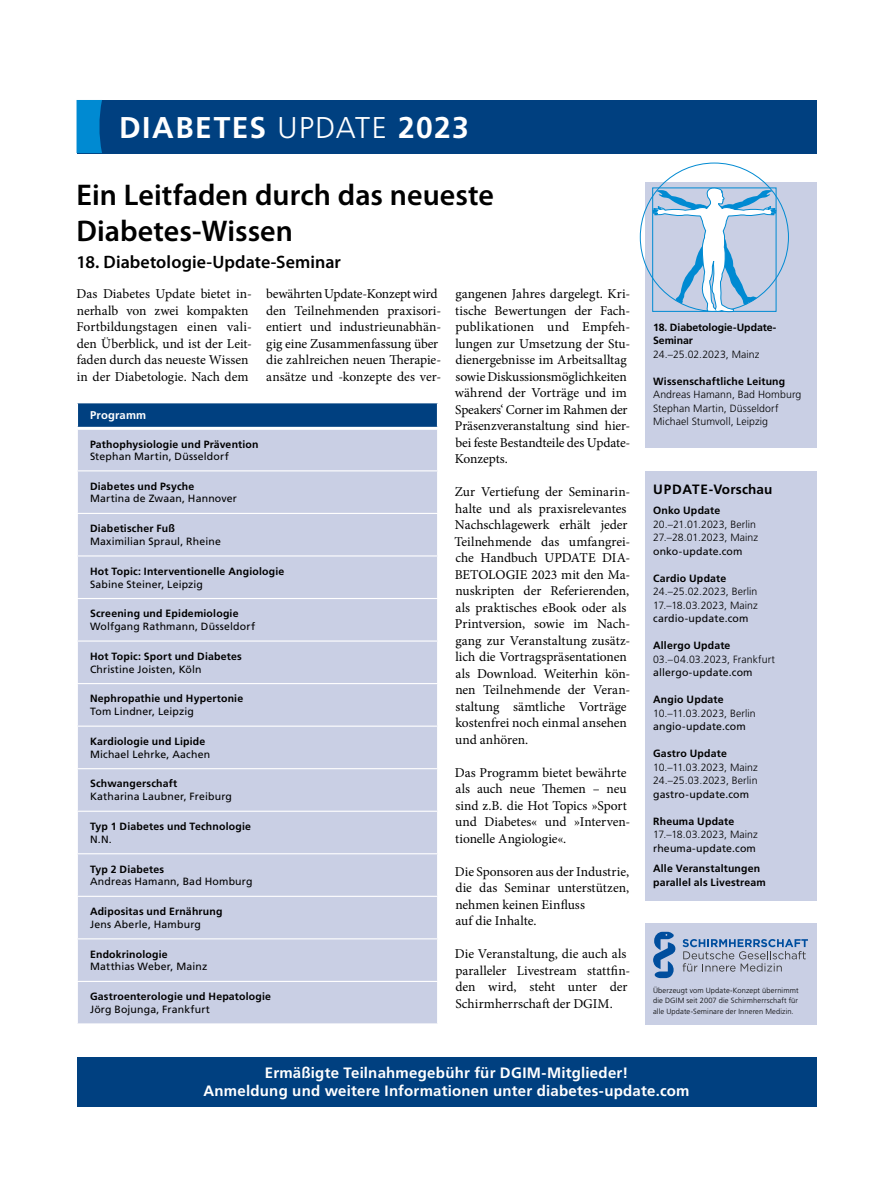
<style>
.page{position:relative;width:893px;height:1187px;background:#fff}
.page>*{position:absolute;margin:0;border:0;box-sizing:border-box;transform-origin:0 0}
.t1{font:600 30px/36px "Myriad Pro";letter-spacing:.005em;color:#000}
.t2{font:700 30px "Frutiger LT Std";letter-spacing:.05em;color:#fff}
.t3{font:600 18px "Myriad Pro";letter-spacing:.005em;color:#000}
.t4{font:700 15px/17.7px "Frutiger LT Std";letter-spacing:.015em;color:#fff;text-align:center}
.t5{font:13.5px/16.5px "Minion Pro";letter-spacing:-.005em;color:#000}
.t6{font:700 13.5px "Frutiger LT Std";letter-spacing:.01em;color:#000}
.t7{font:700 11.25px "Frutiger LT Std";letter-spacing:.015em;color:#fff}
.t8{font:700 10.5px/13.5px "Frutiger LT Std";letter-spacing:.02em;color:#000}
.t9{font:10.5px "Frutiger LT Std";letter-spacing:.015em;color:#000}
.t10{font:300 10.5px/13.5px "Frutiger LT Std";letter-spacing:.005em;color:#000}
.t11{font:700 10.5px/13.5px "Frutiger LT Std";letter-spacing:-.01em;color:#000}
.t12{font:300 7.5px/10.5px "Frutiger LT Std";letter-spacing:.015em;color:#000;text-align:justify}
.s1{font-weight:300}
</style>
<div class="page">
<div style="left:645px;top:182px;width:171px;height:266px;background:#c9cfe4"></div>
<div style="left:645px;top:471px;width:171px;height:429px;background:#c9cfe4"></div>
<div style="left:77px;top:100px;width:739px;height:53px;background:#004080"></div>
<svg style="left:77px;top:100px;width:25px;height:53px"></svg>
<div style="left:77px;top:1057px;width:739px;height:49px;background:#004080"></div>
<div style="left:645px;top:923px;width:171px;height:101px;background:#c9cfe4"></div>
<svg style="left:682px;top:939px;width:126px;height:32px"></svg>
<svg style="left:653px;top:931px;width:23px;height:47px"></svg>
<svg style="left:652px;top:187px;width:124px;height:125px"></svg>
<div style="left:77px;top:403px;width:361px;height:25px;background:#004080"></div>
<div style="left:78px;top:430px;width:359px;height:593px;background:#c9cfe4"></div>
<hr style="left:77px;top:470px;width:361px;height:1px;background:#fff">
<hr style="left:77px;top:513px;width:361px;height:1px;background:#fff">
<hr style="left:77px;top:555px;width:361px;height:1px;background:#fff">
<hr style="left:77px;top:598px;width:361px;height:1px;background:#fff">
<hr style="left:77px;top:640px;width:361px;height:1px;background:#fff">
<hr style="left:77px;top:683px;width:361px;height:1px;background:#fff">
<hr style="left:77px;top:725px;width:361px;height:1px;background:#fff">
<hr style="left:77px;top:768px;width:361px;height:1px;background:#fff">
<hr style="left:77px;top:810px;width:361px;height:1px;background:#fff">
<hr style="left:77px;top:853px;width:361px;height:1px;background:#fff">
<hr style="left:77px;top:895px;width:361px;height:1px;background:#fff">
<hr style="left:77px;top:938px;width:361px;height:1px;background:#fff">
<hr style="left:77px;top:980px;width:361px;height:1px;background:#fff">
<hr style="left:77px;top:427px;width:361px;height:3px;background:#fff">
<svg style="left:77px;top:403px;width:1px;height:24px"></svg>
<svg style="left:437px;top:403px;width:1px;height:24px"></svg>
<h1 class="t2" style="left:119px;top:110px;width:351px">DIABETES <span class="s1">UPDATE</span> 2023</h1>
<h1 class="t1" style="left:77px;top:176px;width:419px">Ein Leitfaden durch das neueste<br>Diabetes-Wissen</h1>
<h2 class="t3" style="left:77px;top:251px;width:266px">18. Diabetologie-Update-Seminar</h2>
<p class="t5" style="left:76px;top:285px;width:177px">Das Diabetes Update bietet in&shy;nerhalb von zwei kompakten<br>Fortbildungstagen einen vali&shy;den Überblick, und ist der Leit&shy;faden durch das neueste Wissen in der Diabetologie. Nach dem</p>
<p class="t5" style="left:266px;top:285px;width:177px">bewährten Update-Konzept wird den Teilnehmenden praxisori&shy;entiert und industrieunabhän&shy;gig eine Zusammenfassung über die zahlreichen neuen Therapie&shy;ansätze und -konzepte des ver-</p>
<p class="t5" style="left:455px;top:285px;width:177px">gangenen Jahres dargelegt. Kri&shy;tische Bewertungen der Fach&shy;publikationen und Empfeh&shy;lungen zur Umsetzung der Stu&shy;dienergebnisse im Arbeitsalltag sowie Diskussionsmöglichkeiten während der Vorträge und im<br>Speakers‘ Corner im Rahmen der<br>Präsenzveranstaltung sind hier&shy;bei feste Bestandteile des Update-<br>Konzepts.</p>
<p class="t5" style="left:454px;top:483px;width:178px">Zur Vertiefung der Seminarin&shy;halte und als praxisrelevantes<br>Nachschlagewerk erhält jeder<br>Teilnehmende das umfangrei&shy;che Handbuch UPDATE DIA-<br>BETOLOGIE 2023 mit den Ma&shy;nuskripten der Referierenden, als praktisches eBook oder als<br>Printversion, sowie im Nach&shy;gang zur Veranstaltung zusätz&shy;lich die Vortragspräsentationen als Download. Weiterhin kön&shy;nen Teilnehmende der Veran&shy;staltung sämtliche Vorträge kostenfrei noch einmal ansehen und anhören.</p>
<p class="t5" style="left:455px;top:764px;width:177px">Das Programm bietet bewährte als auch neue Themen – neu sind z.B. die Hot Topics »Sport und Diabetes« und »Interven&shy;tionelle Angiologie«.</p>
<p class="t5" style="left:455px;top:863px;width:176px">Die Sponsoren aus der Industrie, die das Seminar unterstützen, nehmen keinen Einfluss<br>auf die Inhalte.</p>
<p class="t5" style="left:455px;top:945px;width:177px">Die Veranstaltung, die auch als paralleler Livestream stattfin&shy;den wird, steht unter der<br>Schirmherrschaft der DGIM.</p>
<p class="t7" style="left:90px;top:409px;width:58px">Programm</p>
<p class="t8" style="left:90px;top:437px;width:170px">Pathophysiologie und Prävention</p>
<p class="t9" style="left:90px;top:450px;width:140px">Stephan Martin, Düsseldorf</p>
<p class="t8" style="left:90px;top:479px;width:106px">Diabetes und Psyche</p>
<p class="t9" style="left:90px;top:492px;width:148px">Martina de Zwaan, Hannover</p>
<p class="t8" style="left:90px;top:522px;width:86px">Diabetischer Fuß</p>
<p class="t9" style="left:90px;top:535px;width:132px">Maximilian Spraul, Rheine</p>
<p class="t8" style="left:90px;top:564px;width:196px">Hot Topic: Interventionelle Angiologie</p>
<p class="t9" style="left:90px;top:577px;width:114px">Sabine Steiner, Leipzig</p>
<p class="t8" style="left:90px;top:607px;width:150px">Screening und Epidemiologie</p>
<p class="t9" style="left:90px;top:620px;width:167px">Wolfgang Rathmann, Düsseldorf</p>
<p class="t8" style="left:90px;top:649px;width:153px">Hot Topic: Sport und Diabetes</p>
<p class="t9" style="left:90px;top:662px;width:113px">Christine Joisten, Köln</p>
<p class="t8" style="left:90px;top:692px;width:155px">Nephropathie und Hypertonie</p>
<p class="t9" style="left:90px;top:705px;width:105px">Tom Lindner, Leipzig</p>
<p class="t8" style="left:90px;top:734px;width:117px">Kardiologie und Lipide</p>
<p class="t9" style="left:90px;top:747px;width:122px">Michael Lehrke, Aachen</p>
<p class="t8" style="left:90px;top:777px;width:89px">Schwangerschaft</p>
<p class="t9" style="left:90px;top:790px;width:143px">Katharina Laubner, Freiburg</p>
<p class="t8" style="left:90px;top:819px;width:162px">Typ 1 Diabetes und Technologie</p>
<p class="t9" style="left:90px;top:832px;width:23px">N.N.</p>
<p class="t8" style="left:90px;top:862px;width:76px">Typ 2 Diabetes</p>
<p class="t9" style="left:90px;top:875px;width:164px">Andreas Hamann, Bad Homburg</p>
<p class="t8" style="left:90px;top:904px;width:134px">Adipositas und Ernährung</p>
<p class="t9" style="left:90px;top:918px;width:112px">Jens Aberle, Hamburg</p>
<p class="t8" style="left:90px;top:947px;width:79px">Endokrinologie</p>
<p class="t9" style="left:90px;top:960px;width:119px">Matthias Weber, Mainz</p>
<p class="t8" style="left:90px;top:989px;width:183px">Gastroenterologie und Hepatologie</p>
<p class="t9" style="left:90px;top:1003px;width:122px">Jörg Bojunga, Frankfurt</p>
<p class="t11" style="left:653px;top:320px;width:125px">18. Diabetologie-Update-<br>Seminar</p>
<p class="t10" style="left:653px;top:347px;width:108px">24.–25.02.2023, Mainz</p>
<p class="t8" style="left:653px;top:374px;width:134px">Wissenschaftliche Leitung</p>
<p class="t10" style="left:653px;top:388px;width:150px">Andreas Hamann, Bad Homburg<br>Stephan Martin, Düsseldorf<br>Michael Stumvoll, Leipzig</p>
<p class="t6" style="left:653px;top:481px;width:121px">UPDATE-Vorschau</p>
<p class="t8" style="left:653px;top:504px;width:69px">Onko Update</p>
<p class="t10" style="left:653px;top:517px;width:107px">20.–21.01.2023, Berlin<br>27.–28.01.2023, Mainz</p>
<p class="t9" style="left:653px;top:545px;width:91px">onko-update.com</p>
<p class="t8" style="left:653px;top:571px;width:75px">Cardio Update</p>
<p class="t10" style="left:653px;top:585px;width:106px">24.–25.02.2023, Berlin<br>17.–18.03.2023, Mainz</p>
<p class="t9" style="left:653px;top:612px;width:97px">cardio-update.com</p>
<p class="t8" style="left:653px;top:639px;width:79px">Allergo Update</p>
<p class="t10" style="left:653px;top:652px;width:123px">03.–04.03.2023, Frankfurt</p>
<p class="t9" style="left:653px;top:666px;width:101px">allergo-update.com</p>
<p class="t8" style="left:653px;top:693px;width:72px">Angio Update</p>
<p class="t10" style="left:653px;top:706px;width:104px">10.–11.03.2023, Berlin</p>
<p class="t9" style="left:653px;top:720px;width:94px">angio-update.com</p>
<p class="t8" style="left:653px;top:747px;width:75px">Gastro Update</p>
<p class="t10" style="left:653px;top:760px;width:106px">10.–11.03.2023, Mainz<br>24.–25.03.2023, Berlin</p>
<p class="t9" style="left:653px;top:788px;width:98px">gastro-update.com</p>
<p class="t8" style="left:653px;top:814px;width:83px">Rheuma Update</p>
<p class="t10" style="left:653px;top:828px;width:106px">17.–18.03.2023, Mainz</p>
<p class="t9" style="left:653px;top:842px;width:104px">rheuma-update.com</p>
<p class="t8" style="left:653px;top:861px;width:114px">Alle Veranstaltungen parallel als Livestream</p>
<p class="t12" style="left:653px;top:985px;width:147px">Überzeugt vom Update-Konzept übernimmt die DGIM seit 2007 die Schirmherrschaft für alle Update-Seminare der Inneren Medizin.</p>
<p class="t4" style="left:203px;top:1063px;width:488px">Ermäßigte Teilnahmegebühr für DGIM-Mitglieder!<br>Anmeldung und weitere Informationen unter diabetes-update.com</p>
</div>
